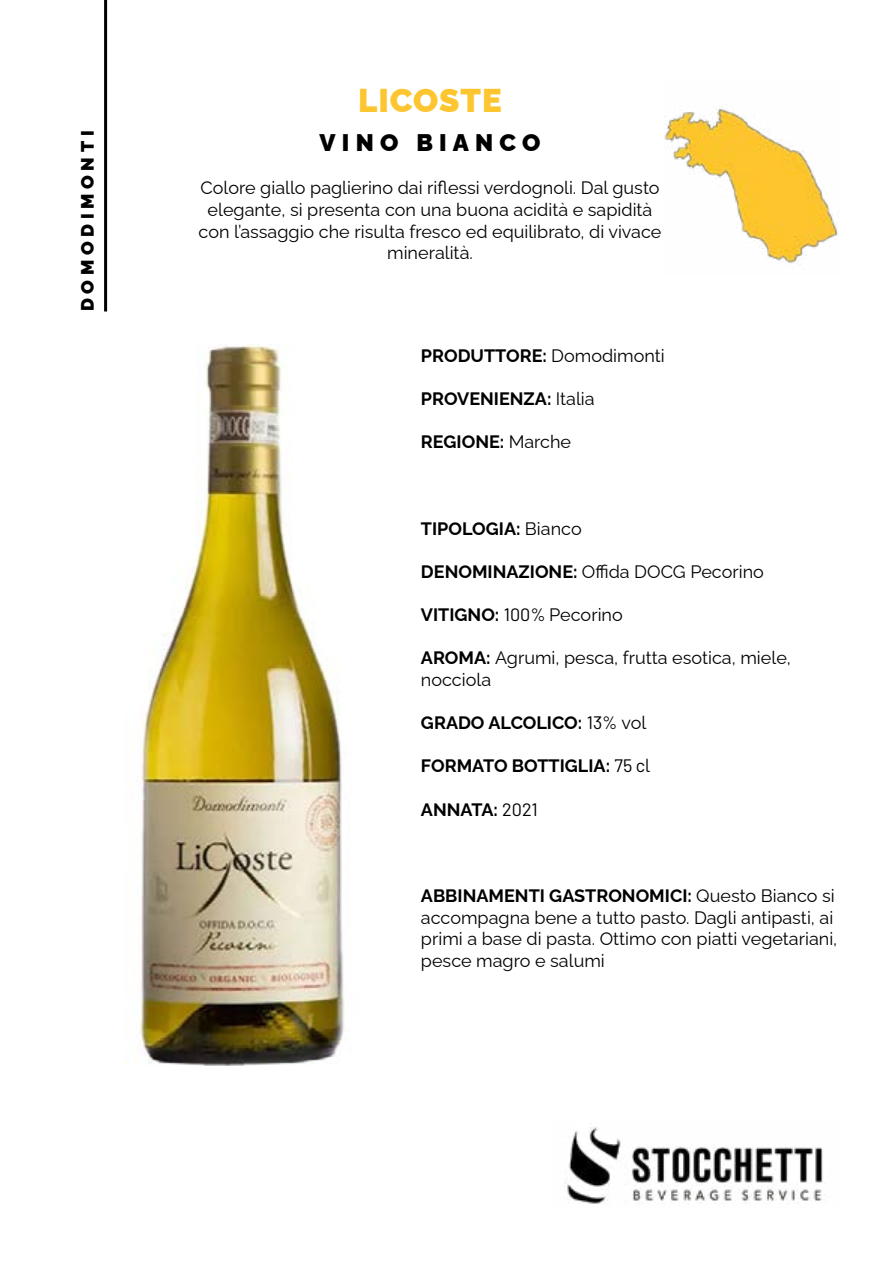
<style>
.page{position:relative;width:893px;height:1263px;background:#fff}
.page>*{position:absolute;margin:0;border:0;box-sizing:border-box;transform-origin:0 0}
.t1{font:900 33px "Raleway";letter-spacing:.03em;color:#fdc52f}
.t2{font:900 24px "Raleway";letter-spacing:.26em;color:#000}
.t3{font:18px/21.6px "Raleway";color:#000}
.t4{font:700 18px "Raleway";color:#000}
.t5{font:900 18px "Raleway";letter-spacing:.26em;color:#000}
.s1{font-weight:400}
.s2{font-weight:700}
.s3{font-family:"Barlow";font-weight:400}
</style>
<div class="page">
<img style="left:565px;top:1123px;width:258px;height:82px">
<img style="left:125px;top:345px;width:220px;height:720px">
<hr style="left:104px;top:0;width:3px;height:311px;background:#000">
<img style="left:664px;top:108px;width:174px;height:156px">
<p class="t5" style="left:73px;top:311px;width:182px;rotate:-90deg">DOMODIMONTI</p>
<h1 class="t1" style="left:358px;top:74px;width:145px">LICOSTE</h1>
<h2 class="t2" style="left:320px;top:124px;width:222px">VINO BIANCO</h2>
<p class="t3" style="left:199px;top:175px;width:464px;text-align:center">Colore giallo paglierino dai riflessi verdognoli. Dal gusto elegante, si presenta con una buona acidità e sapidità con l’assaggio che risulta fresco ed equilibrato, di vivace mineralità.</p>
<p class="t4" style="left:421px;top:341px;width:245px">PRODUTTORE: <span class="s1">Domodimonti</span></p>
<p class="t4" style="left:421px;top:384px;width:175px">PROVENIENZA: <span class="s1">Italia</span></p>
<p class="t4" style="left:421px;top:428px;width:152px">REGIONE: <span class="s1">Marche</span></p>
<p class="t4" style="left:421px;top:514px;width:162px">TIPOLOGIA: <span class="s1">Bianco</span></p>
<p class="t3" style="left:421px;top:559px;width:344px"><span class="s2">DENOMINAZIONE:</span> Offida DOCG Pecorino</p>
<p class="t4" style="left:421px;top:600px;width:203px">VITIGNO: <span class="s3">100%</span> <span class="s1">Pecorino</span></p>
<p class="t3" style="left:421px;top:645px;width:371px"><span class="s2">AROMA:</span> Agrumi, pesca, frutta esotica, miele, nocciola</p>
<p class="t4" style="left:421px;top:708px;width:227px">GRADO ALCOLICO: <span class="s3">13%</span> <span class="s1">vol</span></p>
<p class="t4" style="left:421px;top:752px;width:231px">FORMATO BOTTIGLIA: <span class="s3">75 c</span><span class="s1">l</span></p>
<p class="t4" style="left:421px;top:795px;width:118px">ANNATA: <span class="s3">2021</span></p>
<p class="t3" style="left:421px;top:883px;width:418px"><span class="s2">ABBINAMENTI GASTRONOMICI:</span> Questo Bianco si accompagna bene a tutto pasto. Dagli antipasti, ai primi a base di pasta. Ottimo con piatti vegetariani, pesce magro e salumi</p>
</div>
